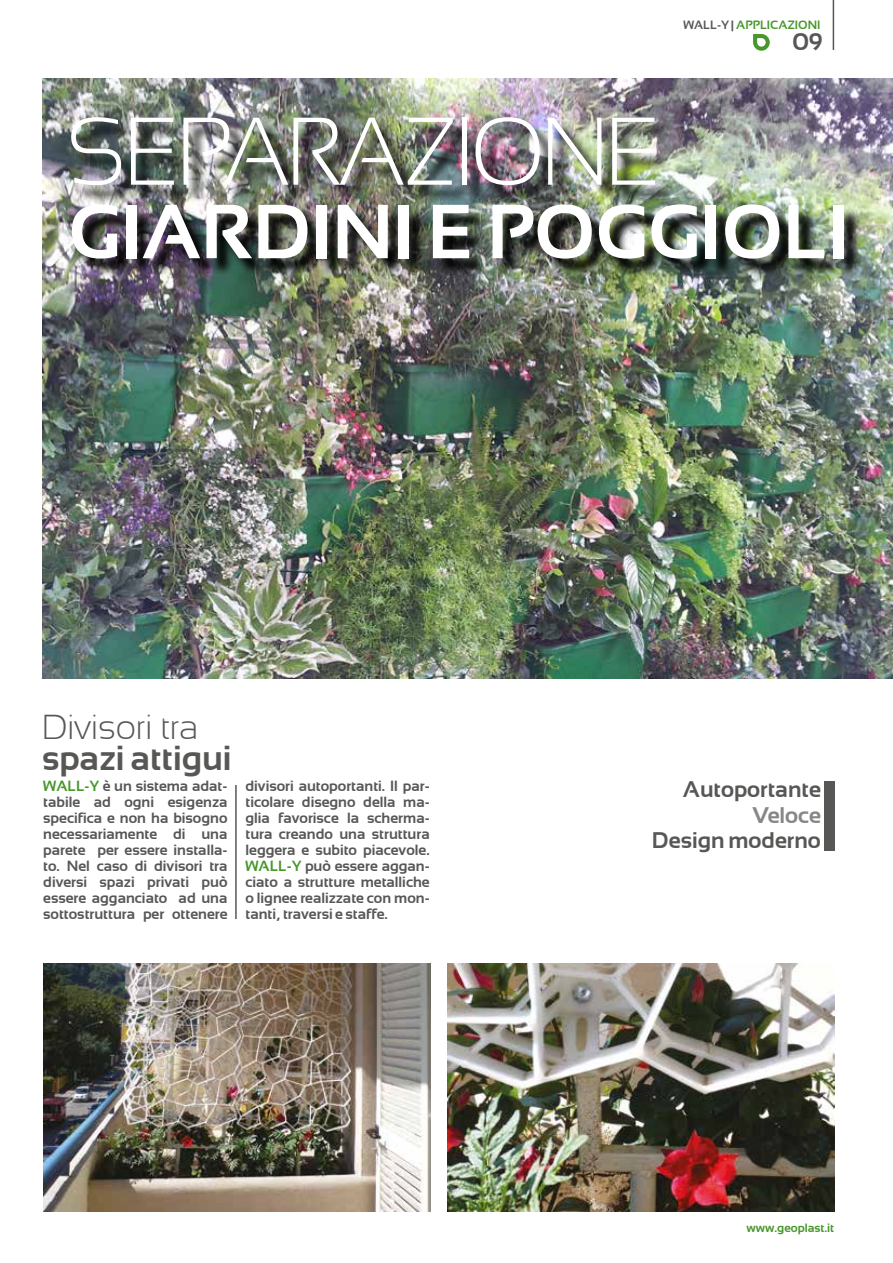
<style>
.page{position:relative;width:893px;height:1263px;background:#fff}
.page>*{position:absolute;margin:0;border:0;box-sizing:border-box;transform-origin:0 0}
.t1{font:300 96px "Sansation";letter-spacing:-.03em;color:#fff;scale:.96 1}
.t2{font:700 76.5px "Sansation";letter-spacing:-.005em;color:#fff}
.t3{font:700 34.5px "Sansation";color:#575756}
.t4{font:300 34.5px "Sansation";color:#575756}
.t5{font:700 24px "Sansation";color:#575756}
.t6{font:700 22.5px "Sansation";color:#575756}
.t7{font:700 22.5px "Sansation";color:#878787}
.t8{font:700 14.7px/15.9px "Sansation";color:#575756;text-align:justify}
.t9{font:700 12px "Sansation";color:#47972b}
.s1{color:#575756}
.s2{color:#47972b}
</style>
<div class="page">
<img style="left:43px;top:79px;width:850px;height:599px">
<img style="left:73px;top:120px;width:788px;height:157px">
<hr style="left:235px;top:785px;width:2px;height:134px;background:#575756">
<div style="left:825px;top:781px;width:10px;height:70px;background:#575756"></div>
<img style="left:43px;top:963px;width:387px;height:249px">
<img style="left:447px;top:964px;width:387px;height:248px">
<hr style="left:833px;top:0;width:1px;height:50px;background:#575756">
<svg style="left:753px;top:34px;width:17px;height:17px"></svg>
<p class="t9" style="left:683px;top:18px;width:139px"><span class="s1">WALL-Y |</span> APPLICAZIONI</p>
<h3 class="t5" style="left:792px;top:28px;width:32px">09</h3>
<h1 class="t1" style="left:68px;top:99px;width:619px">SEPARAZIONE</h1>
<h2 class="t2" style="left:68px;top:188px;width:782px">GIARDINI E POGGIOLI</h2>
<h3 class="t4" style="left:42px;top:708px;width:158px">Divisori tra</h3>
<h3 class="t3" style="left:42px;top:739px;width:191px">spazi attigui</h3>
<p class="t8" style="left:43px;top:778px;width:186px"><span class="s2">WALL-Y</span> è un sistema adat&shy;tabile ad ogni esigenza specifica e non ha bisogno necessariamente di una parete per essere installa&shy;to. Nel caso di divisori tra diversi spazi privati può essere agganciato ad una sottostruttura per ottenere</p>
<p class="t8" style="left:245px;top:778px;width:186px">divisori autoportanti. Il par&shy;ticolare disegno della ma&shy;glia favorisce la scherma&shy;tura creando una struttura leggera e subito piacevole.<br><span class="s2">WALL-Y</span> può essere aggan&shy;ciato a strutture metalliche o lignee realizzate con mon&shy;tanti, traversi e staffe.</p>
<h3 class="t6" style="left:683px;top:777px;width:140px">Autoportante</h3>
<h3 class="t7" style="left:752px;top:802px;width:70px">Veloce</h3>
<h3 class="t6" style="left:652px;top:827px;width:170px">Design moderno</h3>
<p class="t9" style="left:746px;top:1221px;width:89px">www.geoplast.it</p>
</div>
